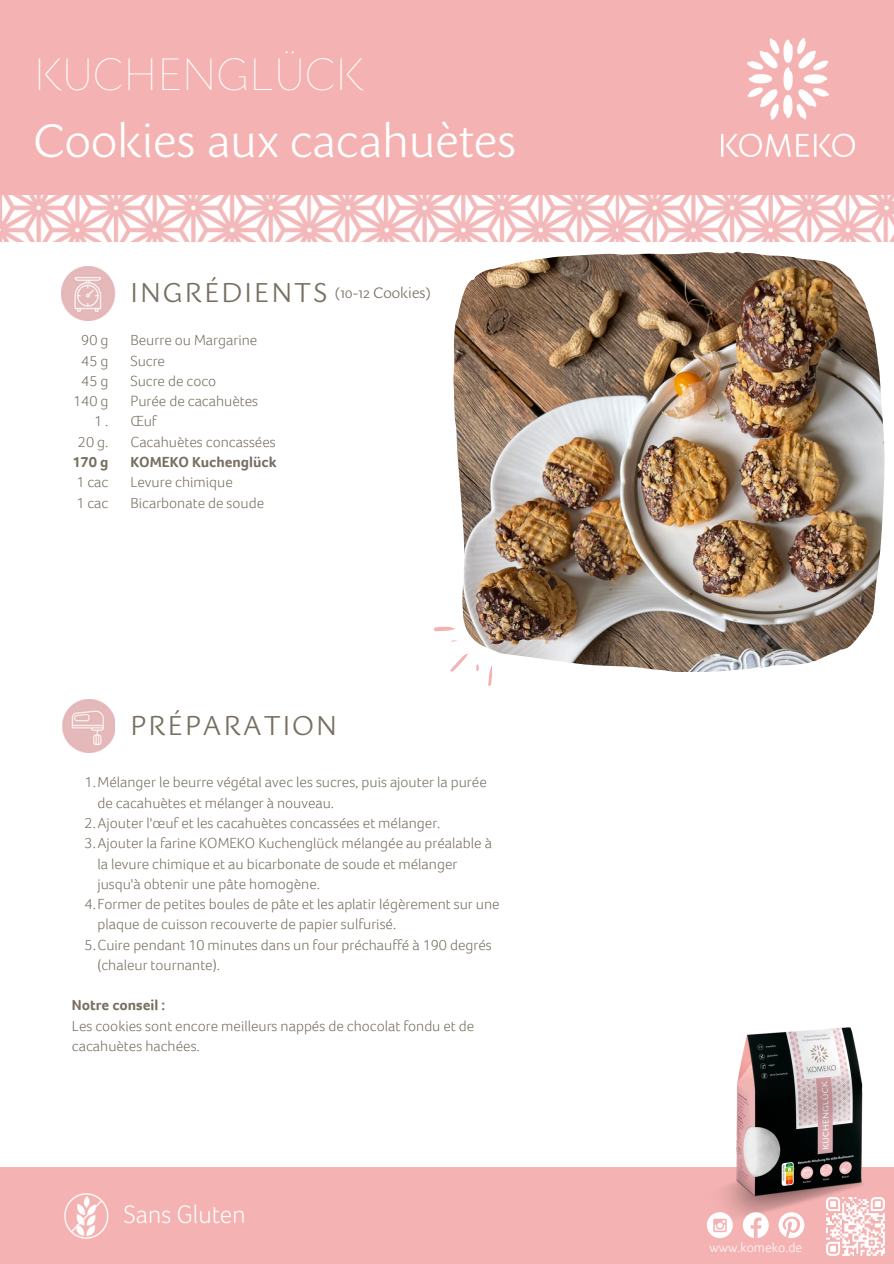
<style>
.page{position:relative;width:894px;height:1264px;background:#fff}
.page>*{position:absolute;margin:0;border:0;box-sizing:border-box;transform-origin:0 0}
.t1{font:300 46.5px "Sharik Sans";color:#fff}
.t2{font:100 45px "Sharik Sans";letter-spacing:-.005em;color:#fff}
.t3{font:300 27px "Sharik Sans";letter-spacing:.08em;color:#776f61}
.t4{font:300 15px/20.2px "Foco";color:#776f61}
.t5{font:700 15px "Foco";color:#776f61}
.t6{font:300 15px "Sharik Sans";color:#776f61}
.t7{font:300 13.5px "Foco";color:#fff}
</style>
<div class="page">
<img style="left:0;top:195px;width:617px;height:46px">
<img style="left:617px;top:195px;width:276px;height:47px">
<div style="left:0;top:0;width:893px;height:195px;background:#f5b2b2"></div>
<img style="left:721px;top:38px;width:133px;height:119px">
<div style="left:0;top:1166px;width:893px;height:97px;background:#f5b2b2"></div>
<img style="left:652px;top:1027px;width:228px;height:211px">
<svg style="left:778px;top:1212px;width:26px;height:25px"></svg>
<svg style="left:742px;top:1212px;width:26px;height:25px"></svg>
<svg style="left:706px;top:1212px;width:26px;height:26px"></svg>
<svg style="left:713px;top:1218px;width:13px;height:14px"></svg>
<img style="left:822px;top:1193px;width:63px;height:63px">
<img style="left:64px;top:1193px;width:180px;height:45px">
<img style="left:453px;top:251px;width:430px;height:421px">
<svg style="left:450px;top:652px;width:51px;height:34px"></svg>
<svg style="left:434px;top:617px;width:23px;height:27px"></svg>
<img style="left:62px;top:699px;width:53px;height:53px">
<img style="left:61px;top:266px;width:54px;height:54px">
<h2 class="t2" style="left:34px;top:46px;width:331px">KUCHENGLÜCK</h2>
<h1 class="t1" style="left:34px;top:112px;width:484px">Cookies aux cacahuètes</h1>
<p class="t4" style="left:73px;top:332px;width:37px;text-align:right">90g<br>45g<br>45g<br>140 g<br>1.<br>20 g.</p>
<p class="t5" style="left:72px;top:456px;width:38px">170 g</p>
<p class="t4" style="left:76px;top:474px;width:34px">1 cac<br>1 cac</p>
<h3 class="t3" style="left:130px;top:276px;width:199px">INGRÉDIENTS</h3>
<p class="t6" style="left:335px;top:283px;width:97px">(10-12 Cookies)</p>
<p class="t4" style="left:130px;top:332px;width:147px">Beurre ou Margarine<br>Sucre<br>Sucre de coco<br>Purée de cacahuètes<br>Œuf<br>Cacahuètes concassées</p>
<p class="t5" style="left:130px;top:456px;width:148px">KOMEKO Kuchenglück</p>
<p class="t4" style="left:130px;top:474px;width:135px">Levure chimique<br>Bicarbonate de soude</p>
<h3 class="t3" style="left:130px;top:709px;width:208px">PRÉPARATION</h3>
<p class="t4" style="left:85px;top:774px;width:403px">1.Mélanger le beurre végétal avec les sucres, puis ajouter la purée</p>
<p class="t4" style="left:97px;top:794px;width:238px">de cacahuètes et mélanger à nouveau.</p>
<p class="t4" style="left:85px;top:814px;width:357px">2.Ajouter l'œuf et les cacahuètes concassées et mélanger.</p>
<p class="t4" style="left:85px;top:835px;width:409px">3.Ajouter la farine KOMEKO Kuchenglück mélangée au préalable à</p>
<p class="t4" style="left:97px;top:855px;width:361px">la levure chimique et au bicarbonate de soude et mélanger</p>
<p class="t4" style="left:97px;top:875px;width:224px">jusqu'à obtenir une pâte homogène.</p>
<p class="t4" style="left:85px;top:895px;width:416px">4.Former de petites boules de pâte et les aplatir légèrement sur une</p>
<p class="t4" style="left:97px;top:916px;width:300px">plaque de cuisson recouverte de papier sulfurisé.</p>
<p class="t4" style="left:85px;top:936px;width:408px">5.Cuire pendant 10 minutes dans un four préchauffé à 190 degrés</p>
<p class="t4" style="left:97px;top:956px;width:124px">(chaleur tournante).</p>
<p class="t5" style="left:72px;top:999px;width:95px">Notre conseil :</p>
<p class="t4" style="left:72px;top:1017px;width:404px">Les cookies sont encore meilleurs nappés de chocolat fondu et de cacahuètes hachées.</p>
<p class="t7" style="left:709px;top:1242px;width:94px">www.komeko.de</p>
</div>
